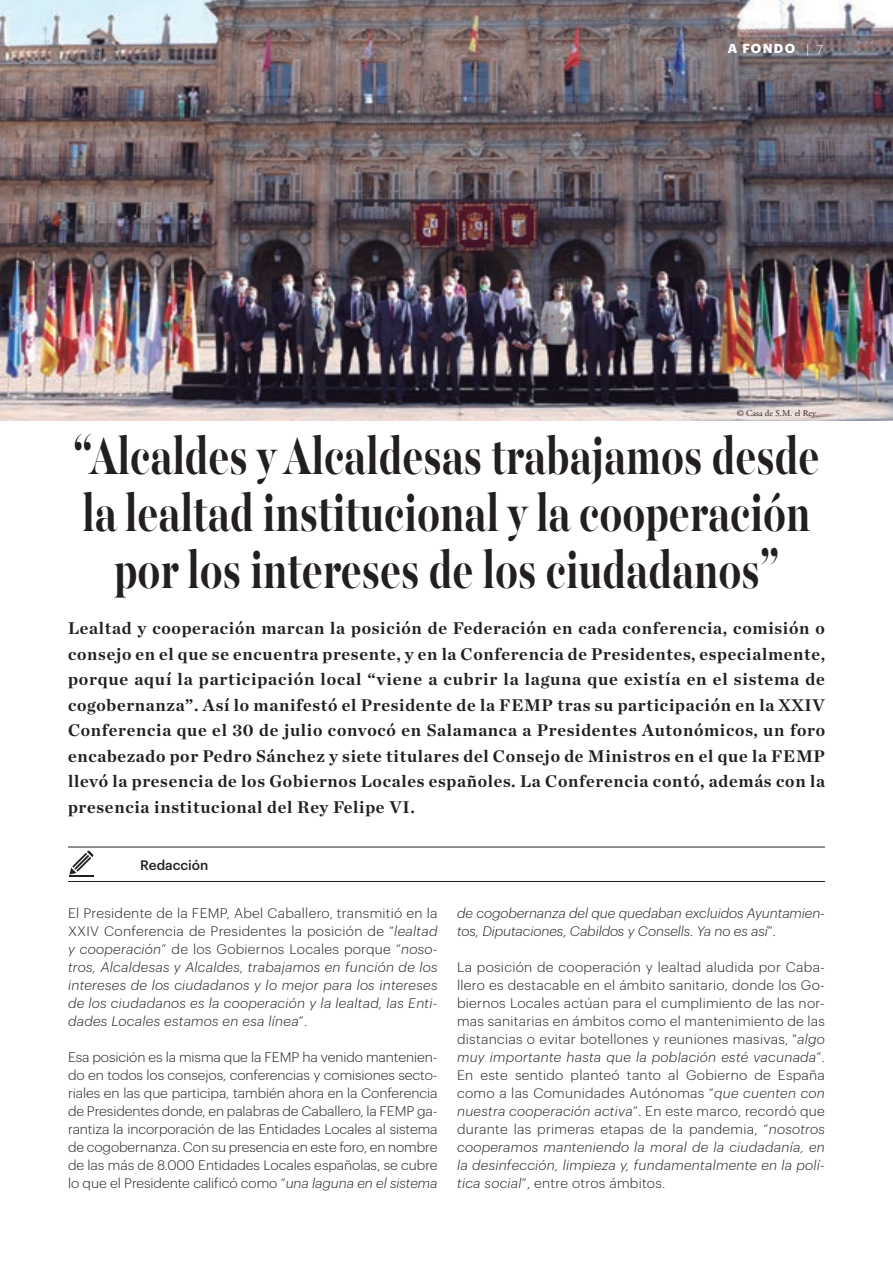
<style>
.page{position:relative;width:893px;height:1263px;background:#fff}
.page>*{position:absolute;margin:0;border:0;box-sizing:border-box;transform-origin:0 0}
.t1{font:700 58.8px/57px "Majesti Banner";color:#231f20;text-align:center;scale:.71 1}
.t2{font:700 17.25px/25.5px "Chronicle Deck";letter-spacing:.04em;color:#231f20;text-align:justify}
.t3{font:300 13.5px/18px "Graphik";color:#231f20;text-align:justify}
.t4{font:italic 300 13.5px/18px "Graphik";letter-spacing:-.005em;color:#231f20;text-align:justify}
.t5{font:500 13.5px "Graphik";color:#231f20}
.t6{font:700 12.75px "Graphik";color:#fff}
.t7{font:300 12.75px "Graphik";color:#fff}
.t8{font:9px "Adobe Garamond Pro";color:#231f20}
.s1{font-style:normal}
.s2{font-style:italic}
</style>
<div class="page">
<img style="left:0;top:0;width:893px;height:421px">
<hr style="left:68px;top:847px;width:757px;height:1px;background:#231f20">
<hr style="left:68px;top:881px;width:757px;height:1px;background:#231f20">
<svg style="left:70px;top:850px;width:24px;height:24px"></svg>
<hr style="left:70px;top:875px;width:24px;height:2px;background:#231f20">
<p class="t6" style="left:728px;top:39px;width:26px">A FONDO</p>
<p class="t7" style="left:806px;top:40px;width:18px">| 7</p>
<p class="t8" style="left:737px;top:408px;width:81px">© Casa de S.M. el Rey</p>
<h1 class="t1" style="left:74px;top:432px;width:1052px">“Alcaldes y Alcaldesas trabajamos desde la lealtad institucional y la cooperación por los intereses de los ciudadanos”</h1>
<p class="t2" style="left:68px;top:615px;width:759px">Lealtad y cooperación marcan la posición de Federación en cada conferencia, comisión o consejo en el que se encuentra presente, y en la Conferencia de Presidentes, especialmente, porque aquí la participación local “viene a cubrir la laguna que existía en el sistema de cogobernanza”. Así lo manifestó el Presidente de la FEMP tras su participación en la XXIV Conferencia que el 30 de julio convocó en Salamanca a Presidentes Autonómicos, un foro encabezado por Pedro Sánchez y siete titulares del Consejo de Ministros en el que la FEMP llevó la presencia de los Gobiernos Locales españoles. La Conferencia contó, además con la presencia institucional del Rey Felipe VI.</p>
<p class="t5" style="left:140px;top:854px;width:70px">Redacción</p>
<p class="t4" style="left:68px;top:903px;width:371px"><span class="s1">El Presidente de la FEMP, Abel Caballero, transmitió en la XXIV Conferencia de Presidentes la posición de “</span>lealtad y cooperación<span class="s1">” de los Gobiernos Locales porque “</span>noso&shy;tros, Alcaldesas y Alcaldes, trabajamos en función de los intereses de los ciudadanos y lo mejor para los intereses de los ciudadanos es la cooperación y la lealtad, las Enti&shy;dades Locales estamos en esa línea<span class="s1">”.</span></p>
<p class="t3" style="left:68px;top:1047px;width:371px">Esa posición es la misma que la FEMP ha venido mantenien&shy;do en todos los consejos, conferencias y comisiones secto&shy;riales en las que participa, también ahora en la Conferencia de Presidentes donde, en palabras de Caballero, la FEMP ga&shy;rantiza la incorporación de las Entidades Locales al sistema de cogobernanza. Con su presencia en este foro, en nombre de las más de 8.000 Entidades Locales españolas, se cubre lo que el Presidente calificó como “<span class="s2">una laguna en el sistema</span></p>
<p class="t4" style="left:457px;top:903px;width:369px">de cogobernanza del que quedaban excluidos Ayuntamien&shy;tos, Diputaciones, Cabildos y Consells. Ya no es así<span class="s1">”.</span></p>
<p class="t3" style="left:457px;top:957px;width:369px">La posición de cooperación y lealtad aludida por Caba&shy;llero es destacable en el ámbito sanitario, donde los Go&shy;biernos Locales actúan para el cumplimiento de las nor&shy;mas sanitarias en ámbitos como el mantenimiento de las distancias o evitar botellones y reuniones masivas, "<span class="s2">algo muy importante hasta que la población esté vacunada</span>”.<br>En este sentido planteó tanto al Gobierno de España como a las Comunidades Autónomas “<span class="s2">que cuenten con nuestra cooperación activa</span>”. En este marco, recordó que durante las primeras etapas de la pandemia, “<span class="s2">nosotros cooperamos manteniendo la moral de la ciudadanía, en la desinfección, limpieza y, fundamentalmente en la polí&shy;tica social</span>”, entre otros ámbitos.</p>
</div>
